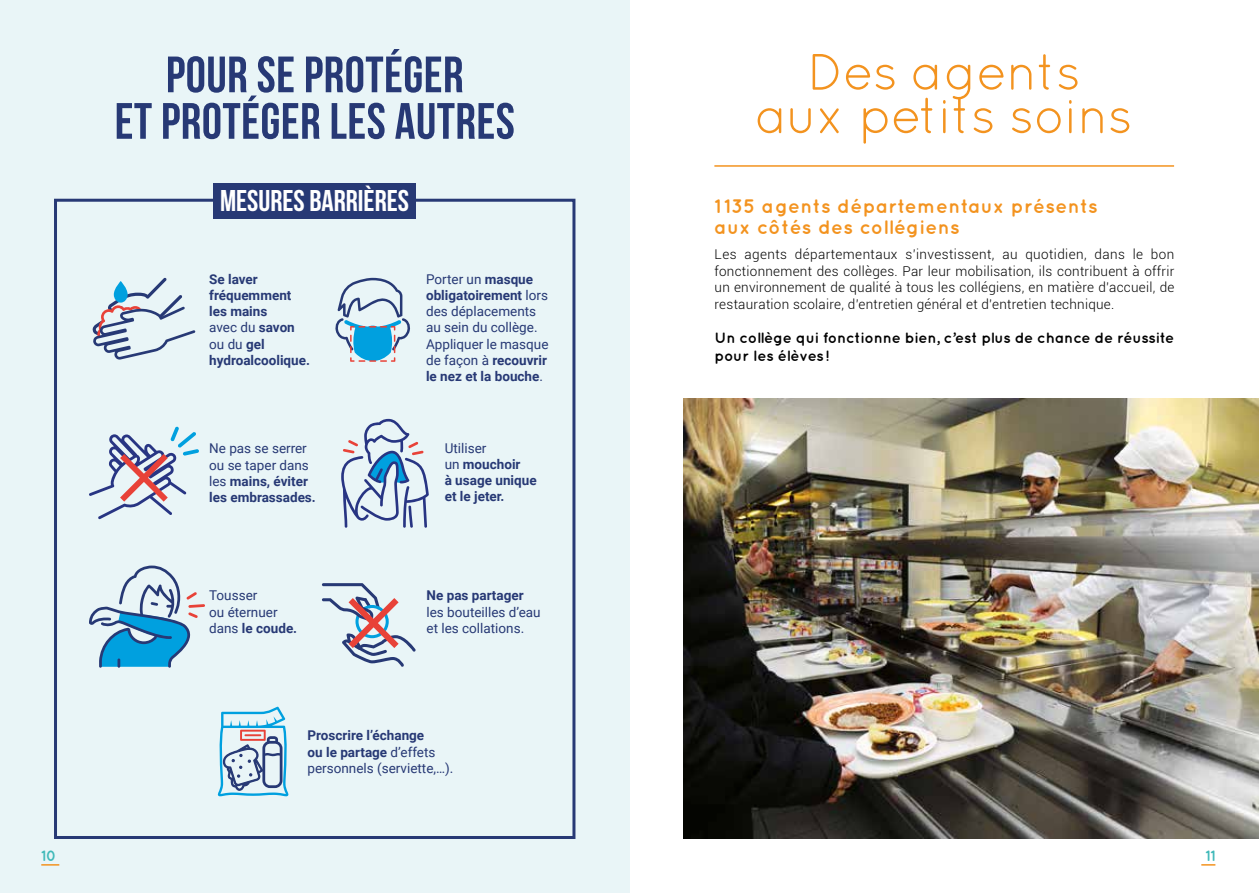
<style>
.page{position:relative;width:1259px;height:893px;background:#fff}
.page>*{position:absolute;margin:0;border:0;box-sizing:border-box;transform-origin:0 0}
.t1{font:51px/46.5px "Bebas Neue";letter-spacing:.01em;color:#273975;text-align:center}
.t2{font:51px/43.5px "Quicksand";letter-spacing:-.02em;color:#f3931f;text-align:center}
.t3{font:30px "Bebas Neue";color:#fff}
.t4{font:700 19.5px/21px "Quicksand";letter-spacing:.02em;color:#f3931f}
.t5{font:700 15px/18px "Quicksand";letter-spacing:-.01em;color:#000}
.t6{font:700 15px "Quicksand";color:#40b9b9}
.t7{font:13.5px/16.2px "Roboto";color:#273975}
.t8{font:300 13.5px/16.5px "Roboto";letter-spacing:.02em;color:#000;text-align:justify}
.t9{font:700 13.5px/16.2px "Roboto";color:#273975}
.s1{font-weight:400}
.s2{font-weight:700}
</style>
<div class="page">
<div style="left:0;top:0;width:629px;height:893px;background:#e9f5f7"></div>
<svg style="left:1201px;top:864px;width:14px;height:2px"></svg>
<svg style="left:41px;top:864px;width:18px;height:2px"></svg>
<div style="left:54px;top:199px;width:521px;height:640px;border:3px solid #273975"></div>
<hr style="left:714px;top:165px;width:460px;height:2px;background:#f3931f">
<img style="left:683px;top:398px;width:576px;height:441px">
<svg style="left:92px;top:278px;width:103px;height:82px"></svg>
<svg style="left:322px;top:583px;width:94px;height:84px"></svg>
<div style="left:213px;top:184px;width:202px;height:35px;background:#273975"></div>
<svg style="left:89px;top:566px;width:116px;height:102px"></svg>
<svg style="left:335px;top:278px;width:75px;height:84px"></svg>
<svg style="left:217px;top:706px;width:72px;height:90px"></svg>
<svg style="left:341px;top:419px;width:88px;height:109px"></svg>
<svg style="left:89px;top:426px;width:110px;height:93px"></svg>
<h1 class="t1" style="left:115px;top:51px;width:402px">POUR SE PROTÉGER<br>ET PROTÉGER LES AUTRES</h1>
<h2 class="t3" style="left:220px;top:185px;width:190px">MESURES BARRIÈRES</h2>
<p class="t9" style="left:209px;top:270px;width:102px">Se laver fréquemment les mains<br><span class="s1">avec du</span> savon <span class="s1">ou du</span> gel hydroalcoolique.</p>
<p class="t7" style="left:209px;top:440px;width:108px">Ne pas se serrer ou se taper dans les <span class="s2">mains, éviter les embrassades.</span></p>
<p class="t7" style="left:426px;top:270px;width:124px">Porter un <span class="s2">masque obligatoirement</span> lors des déplacements au sein du collège.<br>Appliquer le masque de façon à <span class="s2">recouvrir le nez et la bouche</span>.</p>
<p class="t9" style="left:445px;top:439px;width:93px"><span class="s1">Utiliser<br>un</span> mouchoir<br>à usage unique et le jeter.</p>
<p class="t7" style="left:209px;top:587px;width:90px">Tousser<br>ou éternuer dans <span class="s2">le coude.</span></p>
<p class="t9" style="left:426px;top:587px;width:99px">Ne pas partager</p>
<p class="t7" style="left:426px;top:603px;width:116px">les bouteilles d’eau et les collations.</p>
<p class="t7" style="left:307px;top:727px;width:147px"><span class="s2">Proscrire l’échange<br>ou le partage</span> d’effets personnels (serviette,…).</p>
<h1 class="t2" style="left:755px;top:50px;width:379px">Des agents<br>aux petits soins</h1>
<h3 class="t4" style="left:714px;top:195px;width:385px">1135 agents départementaux présents aux côtés des collégiens</h3>
<p class="t8" style="left:714px;top:246px;width:461px">Les agents départementaux s’investissent, au quotidien, dans le bon fonctionnement des collèges. Par leur mobilisation, ils contribuent à offrir un environnement de qualité à tous les collégiens, en matière d’accueil, de restauration scolaire, d’entretien général et d’entretien technique.</p>
<p class="t5" style="left:714px;top:329px;width:461px">Un collège qui fonctionne bien, c’est plus de chance de réussite pour les élèves!</p>
<p class="t6" style="left:41px;top:847px;width:17px">10</p>
<p class="t6" style="left:1205px;top:847px;width:12px">11</p>
</div>
